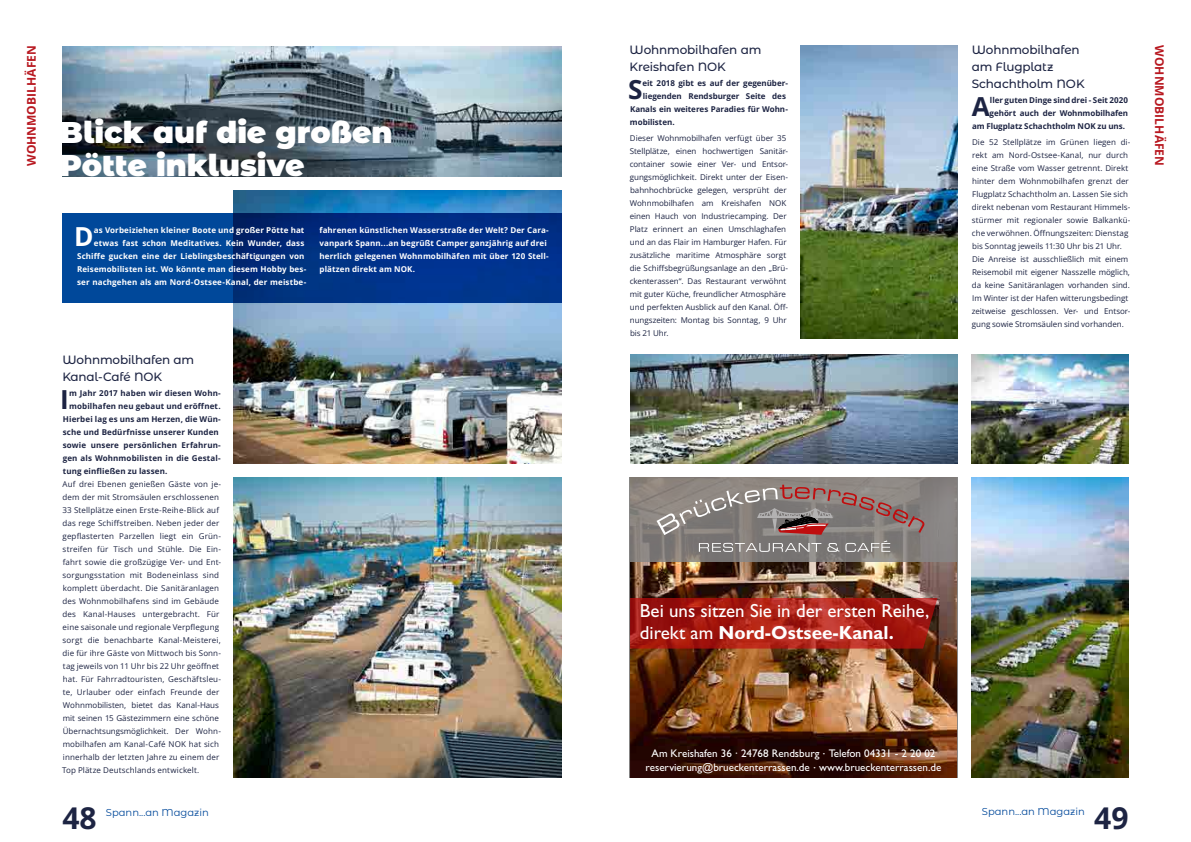
<style>
.page{position:relative;width:1191px;height:842px;background:#fff}
.page>*{position:absolute;margin:0;border:0;box-sizing:border-box;transform-origin:0 0}
.t1{font:900 30px/33px "Montserrat Alternates";letter-spacing:-.005em;color:#fff}
.t2{font:700 30px "Open Sans";color:#1d2443}
.t3{font:700 26.2px "Open Sans";color:#1d2443}
.t4{font:700 26.2px "Open Sans";color:#fff}
.t5{font:18.9px/22.7px "Gill Sans Std";color:#fff}
.t6{font:500 12px/17px "Montserrat Alternates";letter-spacing:-.01em;color:#1d2443}
.t7{font:700 12px "Open Sans";color:#b81820}
.t8{font:11.1px/13.3px "Gill Sans Std";color:#fff;text-align:center}
.t9{font:10px "Montserrat Alternates";color:#00489a}
.t10{font:8px/13px "Open Sans";letter-spacing:.005em;color:#1d2443}
.t11{font:700 8px "Open Sans";letter-spacing:.01em;color:#1d2443}
.t12{font:700 8px/13px "Open Sans";letter-spacing:.015em;color:#fff;text-align:right}
.s1{font-weight:700}
.s2{font-family:"Avenir";font-weight:500}
</style>
<div class="page">
<img style="left:233px;top:190px;width:328px;height:273px">
<img style="left:233px;top:477px;width:328px;height:301px">
<svg style="left:62px;top:213px;width:499px;height:89px;background:#00378c"></svg>
<img style="left:62px;top:46px;width:499px;height:130px">
<img style="left:800px;top:45px;width:157px;height:294px">
<img style="left:630px;top:354px;width:327px;height:109px">
<img style="left:971px;top:477px;width:157px;height:301px">
<img style="left:971px;top:354px;width:157px;height:109px">
<img style="left:629px;top:477px;width:328px;height:301px">
<h3 class="t7" style="left:23px;top:166px;width:122px;rotate:-90deg">WOHNMOBILHÄFEN</h3>
<h1 class="t1" style="left:60px;top:114px;width:334px">Blick auf die großen<br>Pötte inklusive</h1>
<p class="t12" style="left:77px;top:224px;width:231px">as Vorbeiziehen kleiner Boote und großer Pötte hat etwas fast schon Meditatives. Kein Wunder, dass Schiffe gucken eine der Lieblingsbeschäftigungen von Reisemobilisten ist. Wo könnte man diesem Hobby bes&shy;ser nachgehen als am Nord-Ostsee-Kanal, der meistbe-</p>
<p class="t12" style="left:319px;top:224px;width:231px;text-align:left">fahrenen künstlichen Wasserstraße der Welt? Der Cara&shy;vanpark Spann...an begrüßt Camper ganzjährig auf drei herrlich gelegenen Wohnmobilhäfen mit über 120 Stell&shy;plätzen direkt am NOK.</p>
<h2 class="t4" style="left:74px;top:218px;width:21px">D</h2>
<h3 class="t6" style="left:62px;top:351px;width:133px">Wohnmobilhafen am<br>Kanal-Café NOK</h3>
<h2 class="t3" style="left:60px;top:381px;width:10px">I</h2>
<p class="t11" style="left:69px;top:387px;width:153px">m Jahr 2017 haben wir diesen Wohn-</p>
<p class="t11" style="left:69px;top:400px;width:153px">mobilhafen neu gebaut und eröffnet.</p>
<p class="t11" style="left:63px;top:413px;width:159px">Hierbei lag es uns am Herzen, die Wün-</p>
<p class="t11" style="left:63px;top:426px;width:157px">sche und Bedürfnisse unserer Kunden</p>
<p class="t11" style="left:63px;top:439px;width:159px">sowie unsere persönlichen Erfahrun-</p>
<p class="t11" style="left:63px;top:452px;width:160px">gen als Wohnmobilisten in die Gestal-</p>
<p class="t11" style="left:63px;top:465px;width:106px">tung einfließen zu lassen.</p>
<p class="t10" style="left:62px;top:477px;width:160px">Auf drei Ebenen genießen Gäste von je&shy;dem der mit Stromsäulen erschlossenen 33 Stellplätze einen Erste-Reihe-Blick auf das rege Schiffstreiben. Neben jeder der gepflasterten Parzellen liegt ein Grün&shy;streifen für Tisch und Stühle. Die Ein&shy;fahrt sowie die großzügige Ver- und Ent&shy;sorgungsstation mit Bodeneinlass sind komplett überdacht. Die Sanitäranlagen des Wohnmobilhafens sind im Gebäude des Kanal-Hauses untergebracht. Für eine saisonale und regionale Verpflegung sorgt die benachbarte Kanal-Meisterei, die für ihre Gäste von Mittwoch bis Sonn&shy;tag jeweils von 11 Uhr bis 22 Uhr geöffnet hat. Für Fahrradtouristen, Geschäftsleu&shy;te, Urlauber oder einfach Freunde der Wohnmobilisten, bietet das Kanal-Haus mit seinen 15 Gästezimmern eine schöne Übernachtsungsmöglichkeit. Der Wohn&shy;mobilhafen am Kanal-Café NOK hat sich innerhalb der letzten Jahre zu einem der Top Plätze Deutschlands entwickelt.</p>
<h3 class="t6" style="left:629px;top:41px;width:133px">Wohnmobilhafen am<br>Kreishafen NOK</h3>
<h3 class="t6" style="left:971px;top:41px;width:114px">Wohnmobilhafen am Flugplatz<br>Schachtholm NOK</h3>
<h2 class="t3" style="left:628px;top:71px;width:16px">S</h2>
<p class="t11" style="left:642px;top:77px;width:147px">eit 2018 gibt es auf der gegenüber-</p>
<p class="t11" style="left:643px;top:90px;width:145px">liegenden Rendsburger Seite des</p>
<p class="t11" style="left:630px;top:103px;width:159px">Kanals ein weiteres Paradies für Wohn-</p>
<p class="t11" style="left:630px;top:116px;width:46px">mobilisten.</p>
<p class="t10" style="left:629px;top:131px;width:160px">Dieser Wohnmobilhafen verfügt über 35<br>Stellplätze, einen hochwertigen Sanitär&shy;container sowie einer Ver- und Entsor&shy;gungsmöglichkeit. Direkt unter der Eisen&shy;bahnhochbrücke gelegen, versprüht der Wohnmobilhafen am Kreishafen NOK einen Hauch von Industriecamping. Der Platz erinnert an einen Umschlaghafen und an das Flair im Hamburger Hafen. Für zusätzliche maritime Atmosphäre sorgt die Schiffsbegrüßungsanlage an den „Brü&shy;ckenterassen“. Das Restaurant verwöhnt mit guter Küche, freundlicher Atmosphäre und perfekten Ausblick auf den Kanal. Öff&shy;nungszeiten: Montag bis Sonntag, 9 Uhr bis 21 Uhr.</p>
<h2 class="t3" style="left:971px;top:88px;width:20px">A</h2>
<p class="t11" style="left:990px;top:95px;width:140px">ller guten Dinge sind drei - Seit 2020</p>
<p class="t11" style="left:989px;top:108px;width:140px">gehört auch der Wohnmobilhafen</p>
<p class="t11" style="left:972px;top:121px;width:155px">am Flugplatz Schachtholm NOK zu uns.</p>
<p class="t10" style="left:972px;top:136px;width:160px">Die 52 Stellplätze im Grünen liegen di&shy;rekt am Nord-Ostsee-Kanal, nur durch eine Straße vom Wasser getrennt. Direkt hinter dem Wohnmobilhafen grenzt der Flugplatz Schachtholm an. Lassen Sie sich direkt nebenan vom Restaurant Himmels&shy;stürmer mit regionaler sowie Balkankü&shy;che verwöhnen. Öffnungszeiten: Dienstag bis Sonntag jeweils 11:30 Uhr bis 21 Uhr.<br>Die Anreise ist ausschließlich mit einem Reisemobil mit eigener Nasszelle möglich, da keine Sanitäranlagen vorhanden sind.<br>Im Winter ist der Hafen witterungsbedingt zeitweise geschlossen. Ver- und Entsor&shy;gung sowie Stromsäulen sind vorhanden.</p>
<h3 class="t5" style="left:640px;top:599px;width:291px">Bei uns sitzen Sie in der ersten Reihe, direkt am <span class="s1">Nord-Ostsee-Kanal.</span></h3>
<h3 class="t8" style="left:645px;top:747px;width:297px">Am Kreishafen 36 · 24768 Rendsburg <span class="s2">∙</span> Telefon 04331 - 2 20 02 reservierung@brueckenterrassen.de <span class="s2">∙</span> www.brueckenterrassen.de</h3>
<h1 class="t2" style="left:62px;top:797px;width:36px">48</h1>
<h1 class="t2" style="left:1094px;top:797px;width:36px">49</h1>
<p class="t9" style="left:106px;top:805px;width:104px">Spann...an Magazin</p>
<p class="t9" style="left:982px;top:804px;width:104px">Spann...an Magazin</p>
<h3 class="t7" style="left:1168px;top:45px;width:122px;rotate:90deg">WOHNMOBILHÄFEN</h3>
</div>
